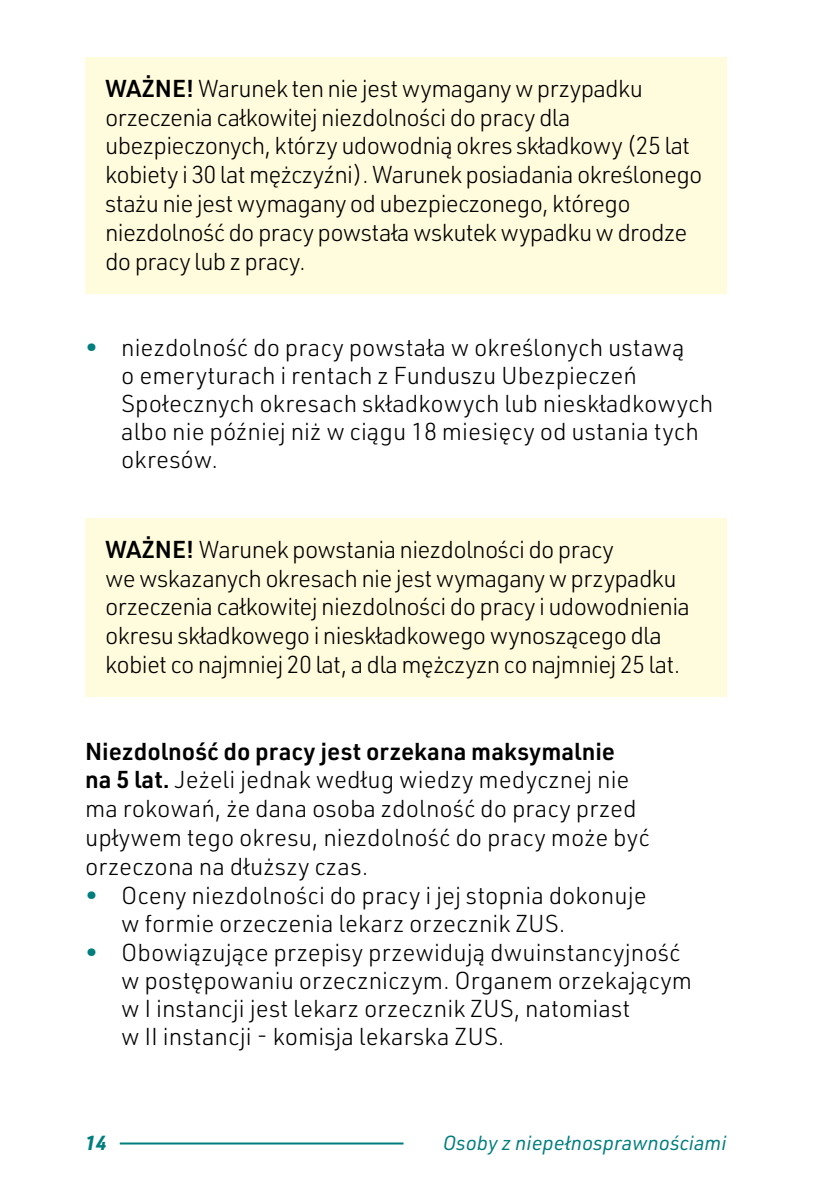
<style>
.page{position:relative;width:840px;height:1191px;background:#fff}
.page>*{position:absolute;margin:0;border:0;box-sizing:border-box;transform-origin:0 0}
.t1{font:300 24px/28px "URWDIN";letter-spacing:-.005em;color:#000}
.t2{font:300 24px/28.8px "URWDIN";letter-spacing:-.03em;color:#000}
.t3{font:italic 20px "URWDIN";color:#007d7d}
.t4{font:italic 700 20px "URWDIN";color:#007d7d}
.s1{font-weight:600}
.s2{color:#007d7d}
</style>
<div class="page">
<hr style="left:120px;top:1142px;width:283px;height:2px;background:#007d7d">
<div style="left:85px;top:57px;width:641px;height:237px;background:#fffbdc"></div>
<div style="left:85px;top:518px;width:641px;height:179px;background:#fffbdc"></div>
<p class="t2" style="left:105px;top:73px;width:598px"><span class="s1">WAŻNE!</span> Warunek ten nie jest wymagany w przypadku orzeczenia całkowitej niezdolności do pracy dla ubezpieczonych, którzy udowodnią okres składkowy (25 lat kobiety i 30 lat mężczyźni). Warunek posiadania określonego stażu nie jest wymagany od ubezpieczonego, którego niezdolność do pracy powstała wskutek wypadku w drodze do pracy lub z pracy.</p>
<p class="t1" style="left:85px;top:333px;width:600px"><span class="s2">•</span> niezdolność do pracy powstała w określonych ustawą</p>
<p class="t1" style="left:121px;top:361px;width:593px">o emeryturach i rentach z Funduszu Ubezpieczeń Społecznych okresach składkowych lub nieskładkowych albo nie później niż w ciągu 18 miesięcy od ustania tych okresów.</p>
<p class="t2" style="left:105px;top:534px;width:586px"><span class="s1">WAŻNE!</span> Warunek powstania niezdolności do pracy<br>we wskazanych okresach nie jest wymagany w przypadku orzeczenia całkowitej niezdolności do pracy i udowodnienia okresu składkowego i nieskładkowego wynoszącego dla kobiet co najmniej 20 lat, a dla mężczyzn co najmniej 25 lat.</p>
<p class="t1" style="left:85px;top:736px;width:565px;line-height:28.8px"><span class="s1">Niezdolność do pracy jest orzekana maksymalnie<br>na 5 lat.</span> Jeżeli jednak według wiedzy medycznej nie ma rokowań, że dana osoba zdolność do pracy przed upływem tego okresu, niezdolność do pracy może być orzeczona na dłuższy czas.</p>
<p class="t1" style="left:121px;top:880px;width:527px;text-indent:-36px"><span class="s2">•</span> Oceny niezdolności do pracy i jej stopnia dokonuje w formie orzeczenia lekarz orzecznik ZUS.</p>
<p class="t1" style="left:121px;top:938px;width:572px;text-indent:-36px"><span class="s2">•</span> Obowiązujące przepisy przewidują dwuinstancyjność w postępowaniu orzeczniczym. Organem orzekającym w I instancji jest lekarz orzecznik ZUS, natomiast<br>w II instancji - komisja lekarska ZUS.</p>
<p class="t4" style="left:85px;top:1129px;width:23px">14</p>
<p class="t3" style="left:442px;top:1129px;width:285px">Osoby z niepełnosprawnościami</p>
</div>
